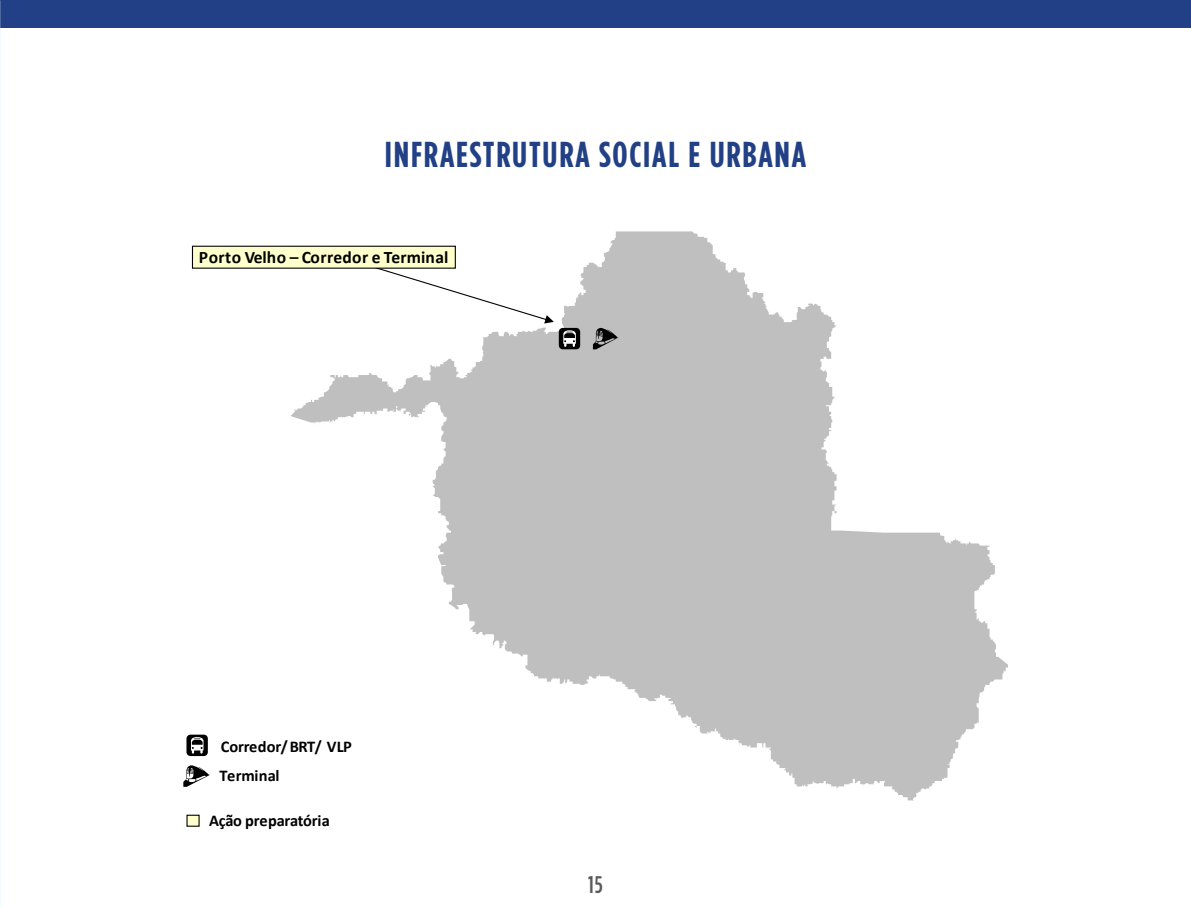
<style>
.page{position:relative;width:1191px;height:908px;background:#fff}
.page>*{position:absolute;margin:0;border:0;box-sizing:border-box;transform-origin:0 0}
.t1{font:700 condensed 36px "Gotham HTF";letter-spacing:.05em;color:#224085}
.t2{font:500 condensed 24px "Gotham HTF";color:#58595b}
.t3{font:700 17.6px "Calibri";letter-spacing:.02em;color:#000}
.t4{font:700 16.4px "Calibri";letter-spacing:-.015em;color:#000}
</style>
<div class="page">
<div style="left:0;top:0;width:1191px;height:28px;background:#224085"></div>
<svg style="left:290px;top:231px;width:717px;height:569px;fill:#bfbfbf"></svg>
<svg style="left:368px;top:264px;width:186px;height:59px"></svg>
<div style="left:187px;top:814px;width:12px;height:11px;background:#ffc"></div>
<div style="left:186px;top:814px;width:14px;height:12px;border:1px solid #000"></div>
<div style="left:192px;top:246px;width:263px;height:22px;background:#ffc"></div>
<div style="left:192px;top:245px;width:264px;height:23px;border:1px solid #000"></div>
<div style="left:559px;top:328px;width:21px;height:21px;background:#010102;border-radius:4px"></div>
<svg style="left:563px;top:330px;width:13px;height:17px"></svg>
<div style="left:186px;top:734px;width:22px;height:21px;background:#010102;border-radius:4px"></div>
<svg style="left:191px;top:737px;width:13px;height:16px"></svg>
<svg style="left:593px;top:328px;width:25px;height:21px"></svg>
<svg style="left:183px;top:765px;width:27px;height:21px"></svg>
<h1 class="t1" style="left:385px;top:134px;width:25px">INFRA</h1>
<h1 class="t1" style="left:456px;top:134px;width:158px">ESTRUTURA SOCIAL</h1>
<h1 class="t1" style="left:688px;top:134px;width:55px">E URBANA</h1>
<p class="t3" style="left:199px;top:245px;width:251px">Porto Velho – Corredor e Terminal</p>
<p class="t4" style="left:221px;top:735px;width:133px">Corredor/ BRT/ VLP</p>
<p class="t4" style="left:219px;top:765px;width:61px">Terminal</p>
<p class="t4" style="left:209px;top:809px;width:122px">Ação preparatória</p>
<h2 class="t2" style="left:588px;top:870px;width:16px">15</h2>
</div>
